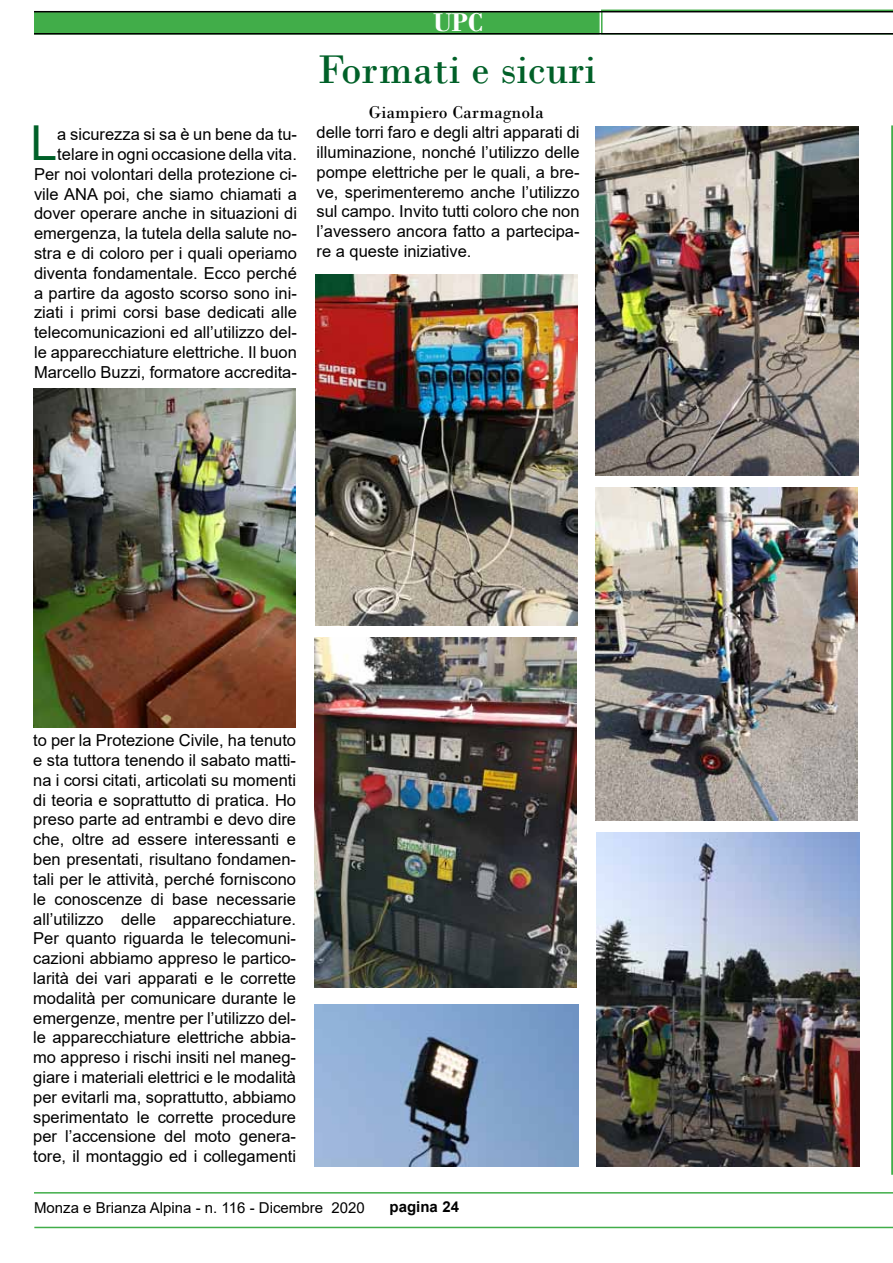
<style>
.page{position:relative;width:893px;height:1263px;background:#fff}
.page>*{position:absolute;margin:0;border:0;box-sizing:border-box;transform-origin:0 0}
.t1{font:48.15px "Arial";color:#006028}
.t2{font:42px "Bodoni";color:#006028}
.t3{font:700 27px "Bodoni";color:#fff}
.t4{font:18px "Bodoni";color:#000}
.t5{font:16.5px/19.8px "Arial";color:#000;text-align:justify}
.t6{font:15px "Arial";color:#000}
.t7{font:700 15px "Arial";color:#000}
</style>
<div class="page">
<div style="left:34px;top:12px;width:566px;height:23px;background:#41ad49;border:2px solid #41ad49"></div>
<svg style="left:601px;top:10px;width:292px;height:23px"></svg>
<hr style="left:34px;top:11px;width:859px;height:1px;background:#000">
<hr style="left:34px;top:33px;width:859px;height:2px;background:#000">
<hr style="left:891px;top:125px;width:2px;height:1050px;background:#41ad49">
<hr style="left:34px;top:1192px;width:859px;height:1px;background:#41ad49">
<hr style="left:34px;top:1227px;width:859px;height:1px;background:#41ad49">
<img style="left:597px;top:832px;width:262px;height:334px">
<img style="left:315px;top:275px;width:263px;height:350px">
<img style="left:33px;top:388px;width:263px;height:340px">
<img style="left:314px;top:638px;width:262px;height:349px">
<img style="left:596px;top:488px;width:262px;height:332px">
<img style="left:596px;top:126px;width:262px;height:350px">
<img style="left:314px;top:1004px;width:265px;height:162px">
<h1 class="t1" style="left:30px;top:110px;width:28px">L</h1>
<p class="t5" style="left:34px;top:124px;width:264px;text-align:right">a sicurezza si sa è un bene da tu&shy;telare in ogni occasione della vita.<br>Per noi volontari della protezione ci&shy;vile ANA poi, che siamo chiamati a dover operare anche in situazioni di emergenza, la tutela della salute no&shy;stra e di coloro per i quali operiamo diventa fondamentale. Ecco perché a partire da agosto scorso sono ini&shy;ziati i primi corsi base dedicati alle telecomunicazioni ed all’utilizzo del&shy;le apparecchiature elettriche. Il buon Marcello Buzzi, formatore accredita-</p>
<h3 class="t3" style="left:433px;top:7px;width:51px">UPC</h3>
<h2 class="t2" style="left:318px;top:44px;width:280px">Formati e sicuri</h2>
<p class="t4" style="left:369px;top:101px;width:177px">Giampiero Carmagnola</p>
<p class="t5" style="left:317px;top:122px;width:264px">delle torri faro e degli altri apparati di illuminazione, nonché l’utilizzo delle pompe elettriche per le quali, a bre&shy;ve, sperimenteremo anche l’utilizzo sul campo. Invito tutti coloro che non l’avessero ancora fatto a partecipa&shy;re a queste iniziative.</p>
<p class="t5" style="left:33px;top:730px;width:264px">to per la Protezione Civile, ha tenuto e sta tuttora tenendo il sabato matti&shy;na i corsi citati, articolati su momenti di teoria e soprattutto di pratica. Ho preso parte ad entrambi e devo dire che, oltre ad essere interessanti e ben presentati, risultano fondamen&shy;tali per le attività, perché forniscono le conoscenze di base necessarie all’utilizzo delle apparecchiature.<br>Per quanto riguarda le telecomuni&shy;cazioni abbiamo appreso le partico&shy;larità dei vari apparati e le corrette modalità per comunicare durante le emergenze, mentre per l’utilizzo del&shy;le apparecchiature elettriche abbia&shy;mo appreso i rischi insiti nel maneg&shy;giare i materiali elettrici e le modalità per evitarli ma, soprattutto, abbiamo sperimentato le corrette procedure per l’accensione del moto genera&shy;tore, il montaggio ed i collegamenti</p>
<p class="t6" style="left:34px;top:1197px;width:332px">Monza e Brianza Alpina - n. 116 - Dicembre 2020</p>
<p class="t7" style="left:390px;top:1196px;width:71px">pagina 24</p>
</div>
